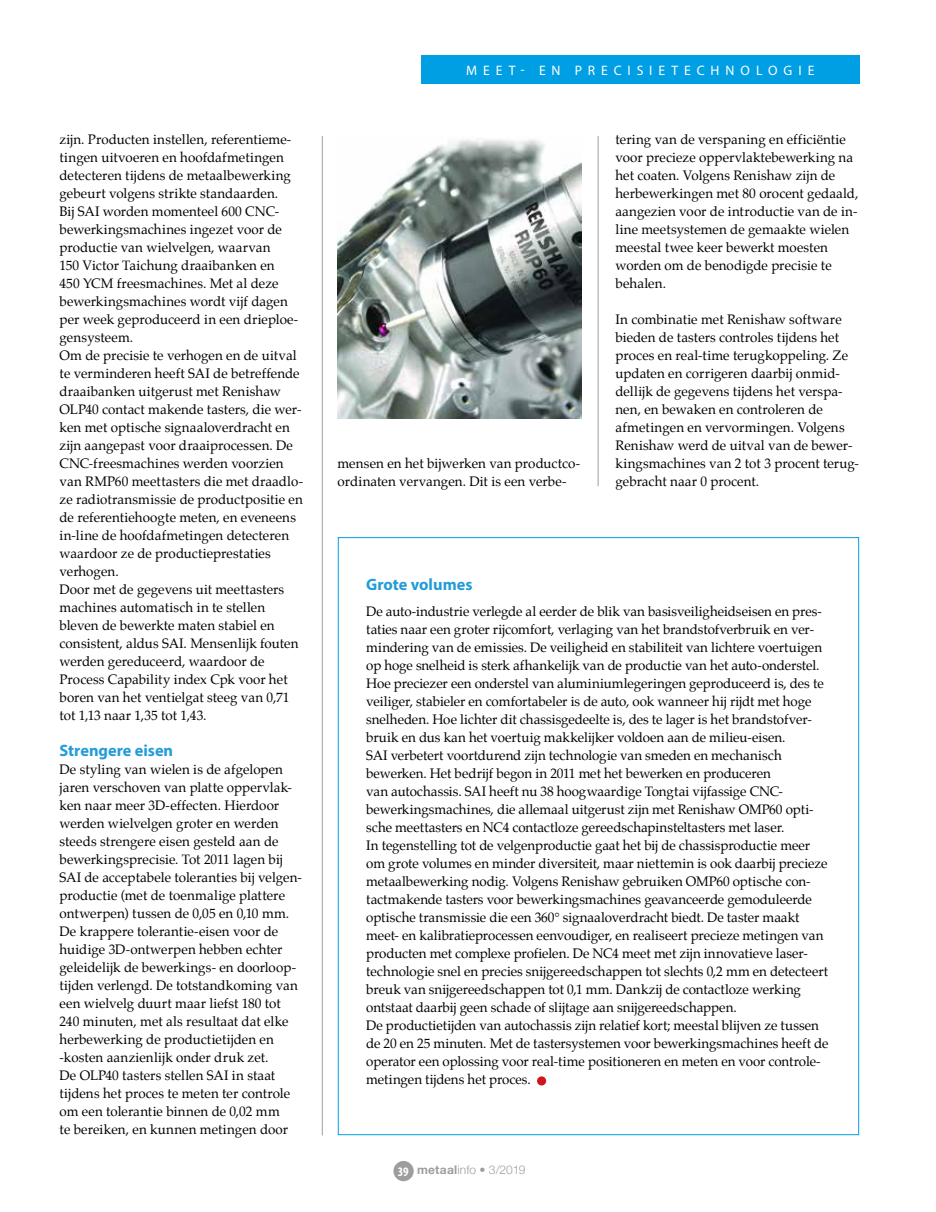
<style>
.page{position:relative;width:936px;height:1212px;background:#fff}
.page>*{position:absolute;margin:0;border:0;box-sizing:border-box;transform-origin:0 0}
.t1{font:700 16.5px "Myriad Pro";color:#249cd8}
.t2{font:13.65px "Myriad Pro";letter-spacing:.43em;color:#fff}
.t3{font:13.5px/18px "Palatino";color:#000}
.t4{font:300 12px "Helvetica Neue";color:#9d9d9c}
.s1{font-family:"Myriad Pro";font-weight:700;font-stretch:condensed;font-size:13.05px;color:#fff}
.s2{font-weight:700}
</style>
<div class="page">
<div style="left:393px;top:1161px;width:20px;height:20px;background:#9d9d9c;border-radius:50%"></div>
<div style="left:421px;top:55px;width:438px;height:29px;background:#009fe3"></div>
<img style="left:337px;top:139px;width:244px;height:279px">
<div style="left:537px;top:1076px;width:9px;height:9px;background:#cd171a;border-radius:50%"></div>
<hr style="left:322px;top:136px;width:1px;height:999px;background:#9d9d9c">
<hr style="left:597px;top:136px;width:1px;height:350px;background:#9d9d9c">
<p class="t3" style="left:60px;top:130px;width:245px">zijn. Producten instellen, referentieme&shy;tingen uitvoeren en hoofdafmetingen detecteren tijdens de metaalbewerking gebeurt volgens strikte standaarden.<br>Bij SAI worden momenteel 600 CNC&shy;bewerkingsmachines ingezet voor de productie van wielvelgen, waarvan<br>150 Victor Taichung draaibanken en<br>450 YCM freesmachines. Met al deze bewerkingsmachines wordt vijf dagen per week geproduceerd in een drieploe&shy;gensysteem.<br>Om de precisie te verhogen en de uitval te verminderen heeft SAI de betreffende draaibanken uitgerust met Renishaw OLP40 contact makende tasters, die wer&shy;ken met optische signaaloverdracht en zijn aangepast voor draaiprocessen. De CNC-freesmachines werden voorzien van RMP60 meettasters die met draadlo&shy;ze radiotransmissie de productpositie en de referentiehoogte meten, en eveneens in-line de hoofdafmetingen detecteren waardoor ze de productieprestaties verhogen.<br>Door met de gegevens uit meettasters machines automatisch in te stellen bleven de bewerkte maten stabiel en consistent, aldus SAI. Mensenlijk fouten werden gereduceerd, waardoor de Process Capability index Cpk voor het boren van het ventielgat steeg van 0,71 tot 1,13 naar 1,35 tot 1,43.</p>
<p class="t1" style="left:60px;top:740px;width:115px">Strengere eisen</p>
<p class="t3" style="left:60px;top:760px;width:244px">De styling van wielen is de afgelopen jaren verschoven van platte oppervlak&shy;ken naar meer 3D-effecten. Hierdoor werden wielvelgen groter en werden steeds strengere eisen gesteld aan de bewerkingsprecisie. Tot 2011 lagen bij SAI de acceptabele toleranties bij velgen&shy;productie (met de toenmalige plattere ontwerpen) tussen de 0,05 en 0,10 mm.<br>De krappere tolerantie-eisen voor de huidige 3D-ontwerpen hebben echter geleidelijk de bewerkings- en doorloop&shy;tijden verlengd. De totstandkoming van een wielvelg duurt maar liefst 180 tot 240 minuten, met als resultaat dat elke herbewerking de productietijden en -kosten aanzienlijk onder druk zet.<br>De OLP40 tasters stellen SAI in staat tijdens het proces te meten ter controle om een tolerantie binnen de 0,02 mm<br>te bereiken, en kunnen metingen door</p>
<p class="t2" style="left:466px;top:62px;width:350px">MEET- EN PRECISIETECHNOLOGIE</p>
<p class="t3" style="left:337px;top:454px;width:244px">mensen en het bijwerken van productco&shy;ördinaten vervangen. Dit is een verbe-</p>
<p class="t3" style="left:615px;top:130px;width:244px">tering van de verspaning en efficiëntie voor precieze oppervlaktebewerking na het coaten. Volgens Renishaw zijn de herbewerkingen met 80 orocent gedaald, aangezien voor de introductie van de in&shy;line meetsystemen de gemaakte wielen meestal twee keer bewerkt moesten worden om de benodigde precisie te behalen.</p>
<p class="t3" style="left:615px;top:310px;width:245px">In combinatie met Renishaw software bieden de tasters controles tijdens het proces en real-time terugkoppeling. Ze updaten en corrigeren daarbij onmid&shy;dellijk de gegevens tijdens het verspa&shy;nen, en bewaken en controleren de afmetingen en vervormingen. Volgens Renishaw werd de uitval van de bewer&shy;kingsmachines van 2 tot 3 procent terug&shy;gebracht naar 0 procent.</p>
<p class="t1" style="left:366px;top:573px;width:108px">Grote volumes</p>
<p class="t3" style="left:366px;top:602px;width:464px">De auto-industrie verlegde al eerder de blik van basisveiligheidseisen en pres&shy;taties naar een groter rijcomfort, verlaging van het brandstofverbruik en ver&shy;mindering van de emissies. De veiligheid en stabiliteit van lichtere voertuigen op hoge snelheid is sterk afhankelijk van de productie van het auto-onderstel.<br>Hoe preciezer een onderstel van aluminiumlegeringen geproduceerd is, des te veiliger, stabieler en comfortabeler is de auto, ook wanneer hij rijdt met hoge snelheden. Hoe lichter dit chassisgedeelte is, des te lager is het brandstofver&shy;bruik en dus kan het voertuig makkelijker voldoen aan de milieu-eisen.<br>SAI verbetert voortdurend zijn technologie van smeden en mechanisch bewerken. Het bedrijf begon in 2011 met het bewerken en produceren<br>van autochassis. SAI heeft nu 38 hoogwaardige Tongtai vijfassige CNC&shy;bewerkingsmachines, die allemaal uitgerust zijn met Renishaw OMP60 opti&shy;sche meettasters en NC4 contactloze gereedschapinsteltasters met laser.<br>In tegenstelling tot de velgenproductie gaat het bij de chassisproductie meer om grote volumes en minder diversiteit, maar niettemin is ook daarbij precieze metaalbewerking nodig. Volgens Renishaw gebruiken OMP60 optische con&shy;tactmakende tasters voor bewerkingsmachines geavanceerde gemoduleerde optische transmissie die een 360° signaaloverdracht biedt. De taster maakt meet- en kalibratieprocessen eenvoudiger, en realiseert precieze metingen van producten met complexe profielen. De NC4 meet met zijn innovatieve laser&shy;technologie snel en precies snijgereedschappen tot slechts 0,2 mm en detecteert breuk van snijgereedschappen tot 0,1 mm. Dankzij de contactloze werking ontstaat daarbij geen schade of slijtage aan snijgereedschappen.<br>De productietijden van autochassis zijn relatief kort; meestal blijven ze tussen de 20 en 25 minuten. Met de tastersystemen voor bewerkingsmachines heeft de operator een oplossing voor real-time positioneren en meten en voor controle&shy;metingen tijdens het proces.</p>
<p class="t4" style="left:398px;top:1159px;width:129px"><span class="s1">39</span> <span class="s2">metaal</span>info • 3/2019</p>
</div>
